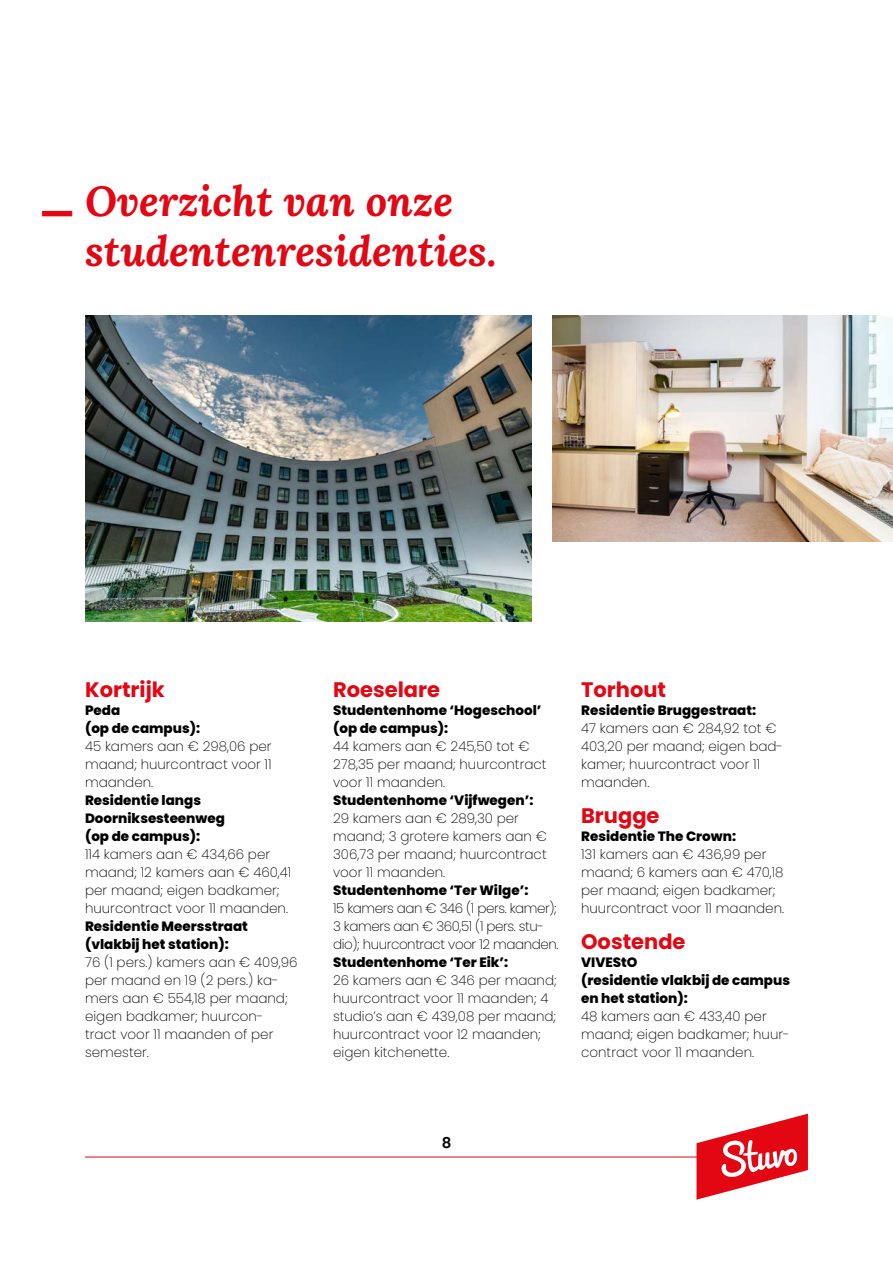
<style>
.page{position:relative;width:893px;height:1263px;background:#fff}
.page>*{position:absolute;margin:0;border:0;box-sizing:border-box;transform-origin:0 0}
.t1{font:italic 700 42px/50.4px "Lora";color:#e30613}
.t2{font:700 38.25px "Poppins";color:#e30613}
.t3{font:700 21px "Poppins";color:#e30613}
.t4{font:600 15px "Poppins";color:#000}
.t5{font:200 13.5px/18px "Poppins";color:#000}
.t6{font:800 13.5px/18px "Poppins";color:#000}
.t7{font:200 13.5px/18px "Poppins";letter-spacing:-.03em;color:#000}
</style>
<div class="page">
<hr style="left:85px;top:1157px;width:723px;height:1px;background:#e30613">
<svg style="left:696px;top:1114px;width:112px;height:85px"></svg>
<img style="left:553px;top:316px;width:340px;height:225px">
<img style="left:85px;top:316px;width:446px;height:305px">
<h2 class="t2" style="left:39px;top:191px;width:37px">—</h2>
<h1 class="t1" style="left:85px;top:175px;width:413px">Overzicht van onze studentenresidenties.</h1>
<h3 class="t3" style="left:85px;top:678px;width:81px">Kortrijk</h3>
<p class="t6" style="left:85px;top:701px;width:117px">Peda<br>(op de campus):</p>
<p class="t5" style="left:85px;top:737px;width:188px;text-align:justify">45 kamers aan € 298,06 per maand; huurcontract voor 11 maanden.</p>
<p class="t6" style="left:85px;top:791px;width:141px">Residentie langs<br>Doorniksesteenweg (op de campus):</p>
<p class="t5" style="left:85px;top:845px;width:208px">114 kamers aan € 434,66 per maand; 12 kamers aan € 460,41 per maand; eigen badkamer; huurcontract voor 11 maanden.</p>
<p class="t6" style="left:85px;top:917px;width:164px">Residentie Meersstraat (vlakbij het station):</p>
<p class="t5" style="left:85px;top:953px;width:214px">76 (1 pers.) kamers aan € 409,96 per maand en 19 (2 pers.) ka&shy;mers aan € 554,18 per maand; eigen badkamer; huurcon&shy;tract voor 11 maanden of per semester.</p>
<h3 class="t3" style="left:333px;top:678px;width:109px">Roeselare</h3>
<p class="t6" style="left:333px;top:701px;width:210px">Studentenhome ‘Hogeschool’ (op de campus):</p>
<p class="t5" style="left:333px;top:737px;width:215px">44 kamers aan € 245,50 tot €<br>278,35 per maand; huurcontract voor 11 maanden.</p>
<p class="t6" style="left:333px;top:791px;width:202px">Studentenhome ‘Vijfwegen’:</p>
<p class="t5" style="left:333px;top:809px;width:215px">29 kamers aan € 289,30 per maand; 3 grotere kamers aan €<br>306,73 per maand; huurcontract voor 11 maanden.</p>
<p class="t6" style="left:333px;top:881px;width:197px">Studentenhome ‘Ter Wilge’:</p>
<p class="t7" style="left:333px;top:899px;width:227px">15 kamers aan € 346 (1 pers. kamer);<br>3 kamers aan € 360,51 (1 pers. stu&shy;dio); huurcontract voor 12 maanden.</p>
<p class="t6" style="left:333px;top:953px;width:177px">Studentenhome ‘Ter Eik’:</p>
<p class="t5" style="left:333px;top:971px;width:225px">26 kamers aan € 346 per maand; huurcontract voor 11 maanden; 4 studio’s aan € 439,08 per maand; huurcontract voor 12 maanden; eigen kitchenette.</p>
<h3 class="t3" style="left:581px;top:678px;width:86px">Torhout</h3>
<p class="t6" style="left:581px;top:701px;width:177px">Residentie Bruggestraat:</p>
<p class="t5" style="left:581px;top:719px;width:204px">47 kamers aan € 284,92 tot €<br>403,20 per maand; eigen bad&shy;kamer; huurcontract voor 11 maanden.</p>
<h3 class="t3" style="left:581px;top:804px;width:80px">Brugge</h3>
<p class="t6" style="left:581px;top:827px;width:157px">Residentie The Crown:</p>
<p class="t5" style="left:581px;top:845px;width:204px">131 kamers aan € 436,99 per maand; 6 kamers aan € 470,18 per maand; eigen badkamer; huurcontract voor 11 maanden.</p>
<h3 class="t3" style="left:581px;top:930px;width:106px">Oostende</h3>
<p class="t6" style="left:581px;top:953px;width:210px">VIVEStO<br>(residentie vlakbij de campus en het station):</p>
<p class="t5" style="left:581px;top:1007px;width:210px">48 kamers aan € 433,40 per maand; eigen badkamer; huur&shy;contract voor 11 maanden.</p>
<p class="t4" style="left:442px;top:1134px;width:11px">8</p>
</div>
